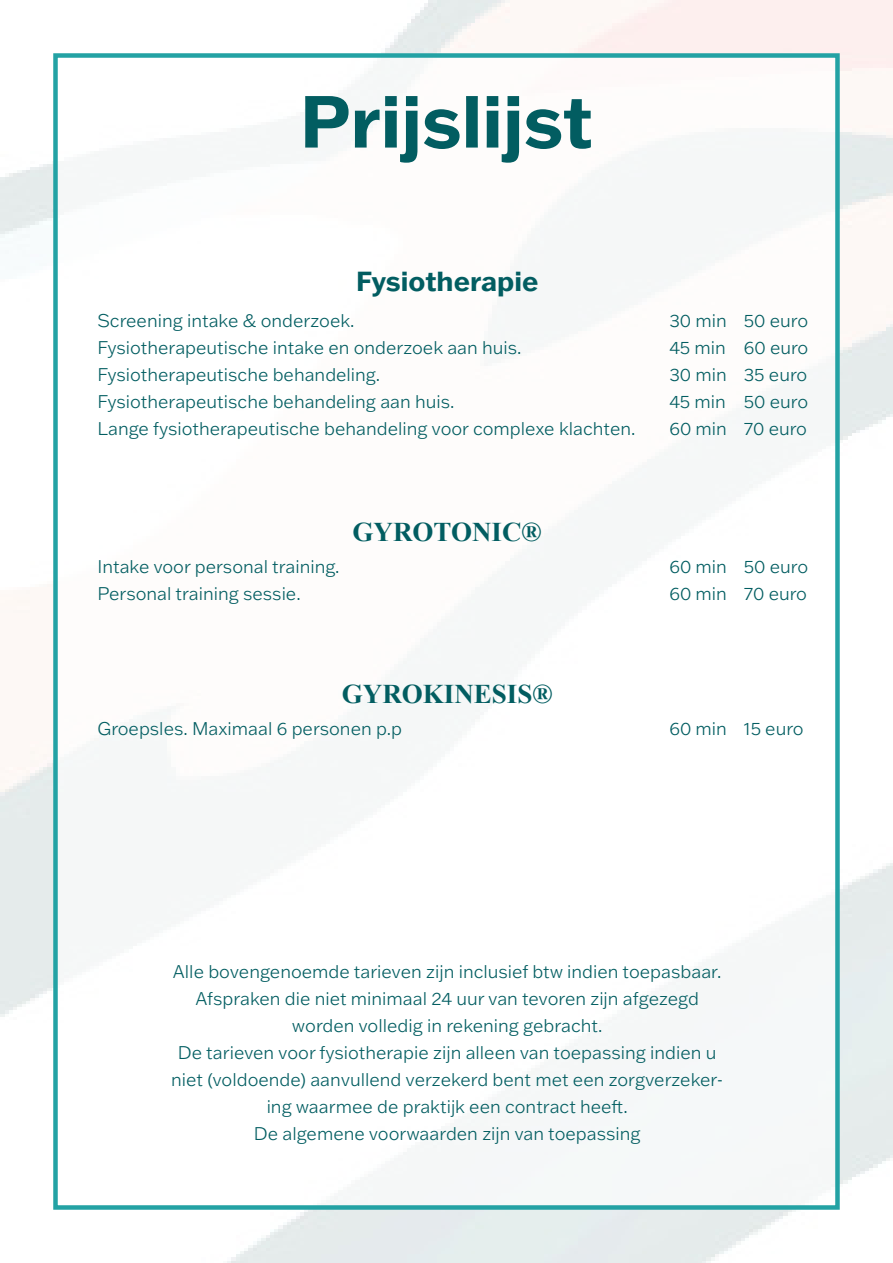
<style>
.page{position:relative;width:893px;height:1263px;background:#fff}
.page>*{position:absolute;margin:0;border:0;box-sizing:border-box;transform-origin:0 0}
.t1{font:700 72px "Franklin Gothic ATF";color:#025d61}
.t2{font:700 27px "Times New Roman";color:#025d61}
.t3{font:700 27px "Franklin Gothic ATF";color:#025d61}
.t4{font:300 18px/27px "Franklin Gothic ATF";color:#025d61;text-align:center}
</style>
<div class="page">
<div style="left:53px;top:53px;width:787px;height:1157px;border:4px solid #23a2a4"></div>
<p class="t1" style="left:300px;top:73px;width:295px">Prijslijst</p>
<p class="t3" style="left:356px;top:263px;width:184px">Fysiotherapie</p>
<p class="t4" style="left:97px;top:306px;width:259px">Screening intake &amp; onderzoek.</p>
<p class="t4" style="left:97px;top:333px;width:426px">Fysiotherapeutische intake en onderzoek aan huis.</p>
<p class="t4" style="left:97px;top:360px;width:284px">Fysiotherapeutische behandeling.</p>
<p class="t4" style="left:97px;top:387px;width:359px">Fysiotherapeutische behandeling aan huis.</p>
<p class="t4" style="left:97px;top:414px;width:539px">Lange fysiotherapeutische behandeling voor complexe klachten.</p>
<p class="t4" style="left:97px;top:552px;width:244px">Intake voor personal training.</p>
<p class="t4" style="left:97px;top:579px;width:205px">Personal training sessie.</p>
<p class="t2" style="left:353px;top:513px;width:191px">GYROTONIC®</p>
<p class="t2" style="left:342px;top:675px;width:212px">GYROKINESIS®</p>
<p class="t4" style="left:669px;top:306px;width:59px">30 min</p>
<p class="t4" style="left:669px;top:333px;width:58px">45 min</p>
<p class="t4" style="left:669px;top:360px;width:59px">30 min</p>
<p class="t4" style="left:669px;top:387px;width:58px">45 min</p>
<p class="t4" style="left:669px;top:414px;width:59px">60 min</p>
<p class="t4" style="left:744px;top:306px;width:66px">50 euro</p>
<p class="t4" style="left:744px;top:333px;width:66px">60 euro</p>
<p class="t4" style="left:744px;top:360px;width:65px">35 euro</p>
<p class="t4" style="left:744px;top:387px;width:66px">50 euro</p>
<p class="t4" style="left:744px;top:414px;width:65px">70 euro</p>
<p class="t4" style="left:669px;top:552px;width:59px">60 min</p>
<p class="t4" style="left:669px;top:579px;width:59px">60 min</p>
<p class="t4" style="left:744px;top:552px;width:66px">50 euro</p>
<p class="t4" style="left:744px;top:579px;width:65px">70 euro</p>
<p class="t4" style="left:97px;top:715px;width:306px">Groepsles. Maximaal 6 personen p.p</p>
<p class="t4" style="left:669px;top:715px;width:59px">60 min</p>
<p class="t4" style="left:744px;top:715px;width:61px">15 euro</p>
<p class="t4" style="left:173px;top:957px;width:550px">Alle bovengenoemde tarieven zijn inclusief btw indien toepasbaar.</p>
<p class="t4" style="left:195px;top:984px;width:505px">Afspraken die niet minimaal 24 uur van tevoren zijn afgezegd worden volledig in rekening gebracht.</p>
<p class="t4" style="left:171px;top:1038px;width:553px">De tarieven voor fysiotherapie zijn alleen van toepassing indien u niet (voldoende) aanvullend verzekerd bent met een zorgverzeker&shy;ing waarmee de praktijk een contract heeft.</p>
<p class="t4" style="left:254px;top:1119px;width:388px">De algemene voorwaarden zijn van toepassing</p>
</div>
